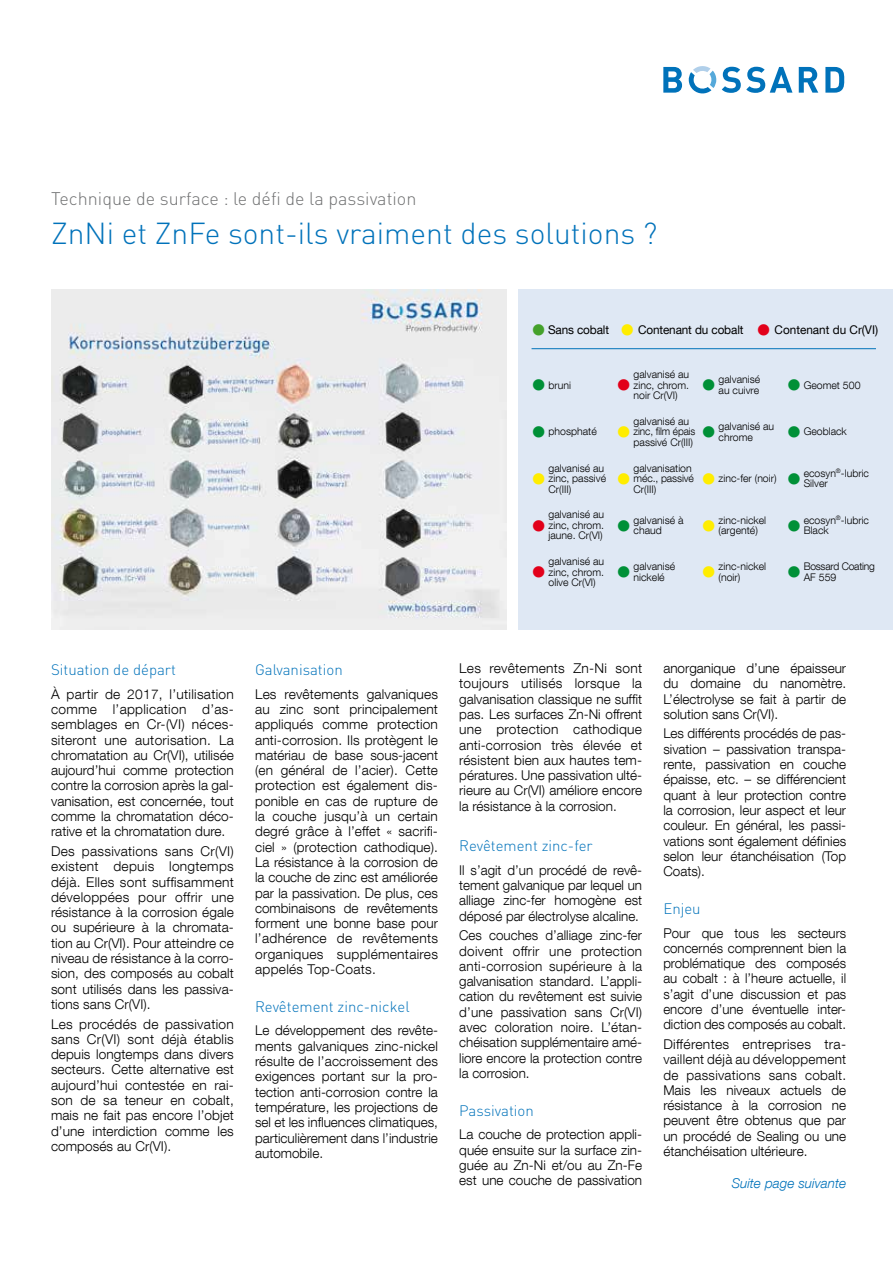
<style>
.page{position:relative;width:893px;height:1263px;background:#fff}
.page>*{position:absolute;margin:0;border:0;box-sizing:border-box;transform-origin:0 0}
.t1{font:300 30px "DINOT";color:#0072ba}
.t2{font:19.5px "Wingdings";color:#ffed00}
.t3{font:19.5px "Wingdings";color:#e2001a}
.t4{font:19.5px "Wingdings";color:#009037}
.t5{font:300 18px "DINOT";color:#707172}
.t6{font:300 15px "DINOT";color:#0072ba}
.t7{font:300 13.5px/15.3px "Helvetica Neue LT Com";color:#000;text-align:justify}
.t8{font:italic 300 13.5px "Helvetica Neue LT Com";color:#0072ba}
.t9{font:12px "Helvetica Neue LT Com";letter-spacing:-.01em;color:#000}
.t10{font:300 10.5px/10.5px "Helvetica Neue LT Com";color:#000}
.t11{font:300 10.5px/10.5px "Helvetica Neue LT Com";letter-spacing:-.02em;color:#000}
.s1{color:#44a12b}
.s2{color:#ffed00}
.s3{color:#e2001a}
.s4{color:#009037}
</style>
<div class="page">
<div style="left:519px;top:289px;width:374px;height:340px;background:#dfe8f4"></div>
<svg style="left:663px;top:67px;width:19px;height:26px"></svg>
<svg style="left:722px;top:67px;width:70px;height:26px"></svg>
<svg style="left:799px;top:67px;width:19px;height:26px"></svg>
<svg style="left:825px;top:67px;width:19px;height:26px"></svg>
<svg style="left:689px;top:66px;width:27px;height:27px"></svg>
<img style="left:51px;top:289px;width:455px;height:340px">
<hr style="left:531px;top:348px;width:345px;height:1px;background:#0072ba">
<h3 class="t5" style="left:51px;top:186px;width:367px">Technique de surface : le défi de la passivation</h3>
<h1 class="t1" style="left:51px;top:212px;width:608px">ZnNi et ZnFe sont-ils vraiment des solutions ?</h1>
<p class="t9" style="left:531px;top:322px;width:348px"><span class="s1">●</span> Sans cobalt <span class="s2">●</span> Contenant du cobalt <span class="s3">●</span> Contenant du Cr(VI)</p>
<p class="t10" style="left:531px;top:379px;width:41px"><span class="s4">●</span> bruni</p>
<h2 class="t3" style="left:617px;top:375px;width:16px">●</h2>
<p class="t10" style="left:634px;top:369px;width:84px">galvanisé au<br>zinc, chrom.<br>noir Cr(VI) <sup>●</sup></p>
<p class="t10" style="left:719px;top:374px;width:43px">galvanisé au cuivre</p>
<p class="t10" style="left:787px;top:379px;width:75px"><span class="s4">●</span> Geomet 500</p>
<p class="t10" style="left:531px;top:426px;width:165px"><span class="s4">●</span> phosphaté <span class="s2">●</span> zinc, film épais</p>
<p class="t10" style="left:634px;top:410px;width:84px;line-height:21px">galvanisé au passivé Cr(III) <sup>●</sup></p>
<p class="t10" style="left:719px;top:421px;width:57px">galvanisé au chrome</p>
<p class="t10" style="left:787px;top:426px;width:62px"><span class="s4">●</span> Geoblack</p>
<h2 class="t2" style="left:531px;top:468px;width:16px">●</h2>
<p class="t10" style="left:549px;top:462px;width:59px">galvanisé au zinc, passivé<br>Cr(III)</p>
<h2 class="t2" style="left:617px;top:468px;width:16px">●</h2>
<p class="t10" style="left:634px;top:462px;width:62px">galvanisation méc., passivé<br>Cr(III)</p>
<p class="t10" style="left:702px;top:473px;width:101px"><span class="s2">●</span> zinc-fer (noir) <span class="s4">●</span></p>
<p class="t10" style="left:804px;top:468px;width:67px">ecosyn<sup>®</sup>-lubric<br>Silver</p>
<h2 class="t3" style="left:531px;top:515px;width:16px">●</h2>
<p class="t10" style="left:549px;top:509px;width:84px">galvanisé au<br>zinc, chrom. jaune. Cr(VI) <sup>●</sup></p>
<p class="t10" style="left:634px;top:514px;width:51px">galvanisé à chaud</p>
<h2 class="t2" style="left:702px;top:515px;width:16px">●</h2>
<p class="t10" style="left:719px;top:514px;width:49px">zinc-nickel (argenté)</p>
<h2 class="t4" style="left:787px;top:515px;width:16px">●</h2>
<p class="t10" style="left:804px;top:514px;width:67px">ecosyn<sup>®</sup>-lubric<br>Black</p>
<h2 class="t3" style="left:531px;top:562px;width:16px">●</h2>
<p class="t10" style="left:549px;top:556px;width:84px">galvanisé au<br>zinc, chrom.<br>olive Cr(VI) <sup>●</sup></p>
<p class="t10" style="left:634px;top:561px;width:43px">galvanisé nickelé</p>
<h2 class="t2" style="left:702px;top:562px;width:16px">●</h2>
<p class="t10" style="left:719px;top:561px;width:49px">zinc-nickel (noir)</p>
<h2 class="t4" style="left:787px;top:562px;width:16px">●</h2>
<p class="t11" style="left:804px;top:561px;width:73px">Bossard Coating<br>AF 559</p>
<p class="t6" style="left:51px;top:659px;width:126px">Situation de départ</p>
<p class="t7" style="left:51px;top:686px;width:184px">À partir de 2017, l’utilisation comme l’application d’as&shy;semblages en Cr-(VI) néces&shy;siteront une autorisation. La chromatation au Cr(VI), utilisée aujourd’hui comme protection contre la corrosion après la gal&shy;vanisation, est concernée, tout comme la chromatation déco&shy;rative et la chromatation dure.</p>
<p class="t7" style="left:51px;top:843px;width:184px">Des passivations sans Cr(VI) existent depuis longtemps déjà. Elles sont suffisamment développées pour offrir une résistance à la corrosion égale ou supérieure à la chromata&shy;tion au Cr(VI). Pour atteindre ce niveau de résistance à la corro&shy;sion, des composés au cobalt sont utilisés dans les passiva&shy;tions sans Cr(VI).</p>
<p class="t7" style="left:51px;top:1016px;width:184px">Les procédés de passivation sans Cr(VI) sont déjà établis depuis longtemps dans divers secteurs. Cette alternative est aujourd’hui contestée en rai&shy;son de sa teneur en cobalt, mais ne fait pas encore l’objet d’une interdiction comme les composés au Cr(VI).</p>
<p class="t6" style="left:255px;top:659px;width:89px">Galvanisation</p>
<p class="t7" style="left:255px;top:686px;width:184px">Les revêtements galvaniques au zinc sont principalement appliqués comme protection anti-corrosion. Ils protègent le matériau de base sous-jacent (en général de l’acier). Cette protection est également dis&shy;ponible en cas de rupture de la couche jusqu’à un certain degré grâce à l’effet « sacrifi&shy;ciel » (protection cathodique).<br>La résistance à la corrosion de la couche de zinc est améliorée par la passivation. De plus, ces combinaisons de revêtements forment une bonne base pour l’adhérence de revêtements organiques supplémentaires appelés Top-Coats.</p>
<p class="t6" style="left:255px;top:996px;width:156px">Revêtement zinc-nickel</p>
<p class="t7" style="left:255px;top:1023px;width:184px">Le développement des revête&shy;ments galvaniques zinc-nickel résulte de l’accroissement des exigences portant sur la pro&shy;tection anti-corrosion contre la température, les projections de sel et les influences climatiques, particulièrement dans l’industrie automobile.</p>
<p class="t7" style="left:459px;top:660px;width:184px">Les revêtements Zn-Ni sont toujours utilisés lorsque la galvanisation classique ne suffit pas. Les surfaces Zn-Ni offrent une protection cathodique anti-corrosion très élevée et résistent bien aux hautes tem&shy;pératures. Une passivation ulté&shy;rieure au Cr(VI) améliore encore la résistance à la corrosion.</p>
<p class="t6" style="left:459px;top:835px;width:135px">Revêtement zinc-fer</p>
<p class="t7" style="left:459px;top:862px;width:184px">Il s’agit d’un procédé de revê&shy;tement galvanique par lequel un alliage zinc-fer homogène est déposé par électrolyse alcaline.</p>
<p class="t7" style="left:459px;top:927px;width:184px">Ces couches d’alliage zinc-fer doivent offrir une protection anti-corrosion supérieure à la galvanisation standard. L’appli&shy;cation du revêtement est suivie d’une passivation sans Cr(VI) avec coloration noire. L’étan&shy;chéisation supplémentaire amé&shy;liore encore la protection contre la corrosion.</p>
<p class="t6" style="left:459px;top:1100px;width:76px">Passivation</p>
<p class="t7" style="left:459px;top:1126px;width:184px">La couche de protection appli&shy;quée ensuite sur la surface zin&shy;guée au Zn-Ni et/ou au Zn-Fe est une couche de passivation</p>
<p class="t7" style="left:663px;top:660px;width:184px">anorganique d’une épaisseur du domaine du nanomètre.<br>L’électrolyse se fait à partir de solution sans Cr(VI).</p>
<p class="t7" style="left:663px;top:726px;width:184px">Les différents procédés de pas&shy;sivation – passivation transpa&shy;rente, passivation en couche épaisse, etc. – se différencient quant à leur protection contre la corrosion, leur aspect et leur couleur. En général, les passi&shy;vations sont également définies selon leur étanchéisation (Top Coats).</p>
<p class="t6" style="left:663px;top:898px;width:39px">Enjeu</p>
<p class="t7" style="left:663px;top:925px;width:184px">Pour que tous les secteurs concernés comprennent bien la problématique des composés au cobalt : à l’heure actuelle, il s’agit d’une discussion et pas encore d’une éventuelle inter&shy;diction des composés au cobalt.</p>
<p class="t7" style="left:663px;top:1036px;width:184px">Différentes entreprises tra&shy;vaillent déjà au développement de passivations sans cobalt.<br>Mais les niveaux actuels de résistance à la corrosion ne peuvent être obtenus que par un procédé de Sealing ou une étanchéisation ultérieure.</p>
<p class="t8" style="left:732px;top:1174px;width:116px">Suite page suivante</p>
</div>
